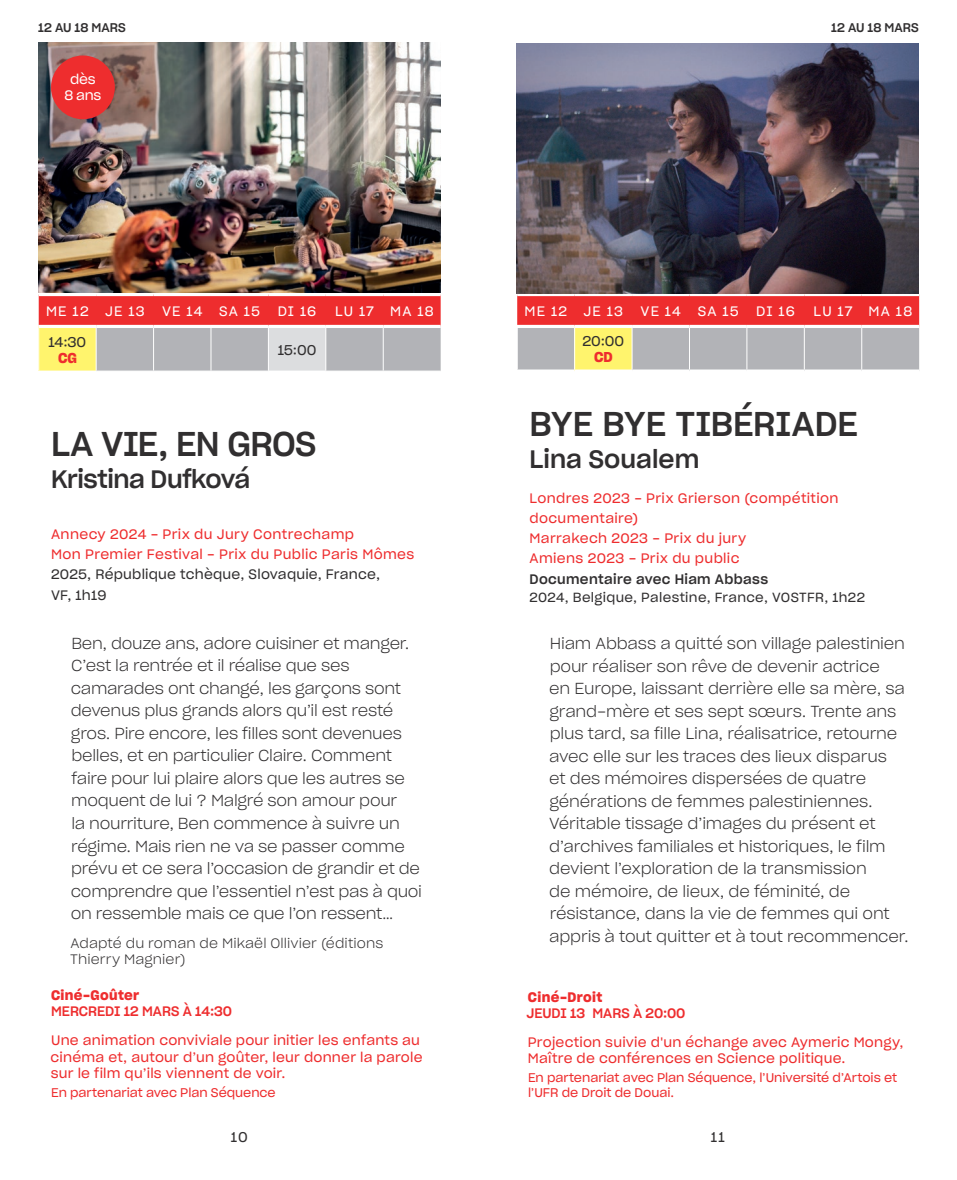
<style>
.page{position:relative;width:957px;height:1180px;background:#fff}
.page>*{position:absolute;margin:0;border:0;box-sizing:border-box;transform-origin:0 0}
._3_-_Titre{font:33.75px "Sharp Grotesk Medium 20";letter-spacing:-.005em;color:#312f30}
._3_-_Titre-2{font:24.75px "Sharp Grotesk Medium 20";letter-spacing:-.01em;color:#312f30}
._8_-_Texte{font:15.75px/22.5px "Sharp Grotesk Light 20";letter-spacing:-.015em;color:#312f30}
.CAL_-_Heure{font:13.95px "Sharp Grotesk Book 20";letter-spacing:-.005em;color:#312f30}
.CAL_-_Heure-2{font:13.95px "Sharp Grotesk Semi Bold 20";color:#ee2d2e}
._8_-_Texte-2{font:13.5px/16.2px "Sharp Grotesk Book 20";letter-spacing:.015em;color:#ee2d2e}
._7_-_Fiche_techn{font:13.5px/20.2px "Sharp Grotesk Book 20";letter-spacing:.025em;color:#ee2d2e}
._7_-_Fiche_techn-2{font:13.5px/20.2px "Sharp Grotesk Book 20";letter-spacing:.02em;color:#312f30}
._8_-_Texte-3{font:13.5px/16.2px "Sharp Grotesk Medium 20";letter-spacing:-.005em;color:#ee2d2e}
.CAL_-_Semaine___Jour{font:13.5px "Sharp Grotesk Book 20";letter-spacing:.09em;color:#fff}
._8_-_Texte-4{font:13.5px/16.2px "Sharp Grotesk Light 20";letter-spacing:.005em;color:#312f30}
._7_-_Fiche_techn-3{font:13.5px "Sharp Grotesk Medium 20";letter-spacing:.025em;color:#312f30}
._1_-_Age{font:13.5px/15.8px "Sharp Grotesk Book 20";letter-spacing:-.025em;color:#fff;text-align:center}
._7_-_Fiche_techn-4{font:13.05px "Sharp Grotesk Book 20";letter-spacing:.025em;color:#312f30}
._8_-_Texte-5{font:12.38px/14.8px "Sharp Grotesk Book 20";letter-spacing:-.005em;color:#ee2d2e}
._7_-_Fiche_techn-5{font:12.38px "Sharp Grotesk Medium 20";color:#312f30}
.s1{color:#ee2d2e}
.s2{font-family:"Sharp Grotesk Semi Bold 20"}
</style>
<div class="page">
<svg style="left:39px;top:296px;width:402px;height:75px;background:#d47f74"></svg>
<div style="left:268px;top:326px;width:58px;height:45px;background:#dcdddf"></div>
<hr style="left:38px;top:325px;width:58px;height:3px;background:#fff">
<hr style="left:96px;top:325px;width:58px;height:3px;background:#fff">
<hr style="left:154px;top:325px;width:57px;height:3px;background:#fff">
<hr style="left:211px;top:325px;width:57px;height:3px;background:#fff">
<hr style="left:268px;top:325px;width:58px;height:3px;background:#fff">
<hr style="left:326px;top:325px;width:57px;height:3px;background:#fff">
<hr style="left:383px;top:325px;width:58px;height:3px;background:#fff">
<hr style="left:96px;top:328px;width:1px;height:43px;background:#fff">
<hr style="left:153px;top:328px;width:1px;height:43px;background:#fff">
<hr style="left:210px;top:328px;width:1px;height:43px;background:#fff">
<hr style="left:268px;top:328px;width:1px;height:43px;background:#fff">
<hr style="left:325px;top:328px;width:1px;height:43px;background:#fff">
<hr style="left:383px;top:328px;width:1px;height:43px;background:#fff">
<img style="left:38px;top:43px;width:402px;height:250px">
<div style="left:51px;top:55px;width:64px;height:64px;background:#ee2d2e;border-radius:50%"></div>
<svg style="left:517px;top:296px;width:402px;height:73px;background:#cd7779"></svg>
<div style="left:574px;top:326px;width:58px;height:45px;background:#fff46d"></div>
<hr style="left:517px;top:325px;width:57px;height:3px;background:#fff">
<hr style="left:574px;top:325px;width:58px;height:3px;background:#fff">
<hr style="left:632px;top:325px;width:57px;height:3px;background:#fff">
<hr style="left:689px;top:325px;width:58px;height:3px;background:#fff">
<hr style="left:747px;top:325px;width:57px;height:3px;background:#fff">
<hr style="left:804px;top:325px;width:57px;height:3px;background:#fff">
<hr style="left:861px;top:325px;width:58px;height:3px;background:#fff">
<hr style="left:517px;top:328px;width:1px;height:41px;background:#fff">
<hr style="left:574px;top:328px;width:1px;height:41px;background:#fff">
<hr style="left:631px;top:328px;width:1px;height:41px;background:#fff">
<hr style="left:689px;top:328px;width:1px;height:41px;background:#fff">
<hr style="left:746px;top:328px;width:1px;height:41px;background:#fff">
<hr style="left:804px;top:328px;width:1px;height:41px;background:#fff">
<hr style="left:861px;top:328px;width:1px;height:41px;background:#fff">
<svg style="left:632px;top:369px;width:57px;height:1px"></svg>
<svg style="left:689px;top:369px;width:58px;height:2px"></svg>
<svg style="left:747px;top:369px;width:57px;height:1px"></svg>
<svg style="left:804px;top:369px;width:57px;height:2px"></svg>
<svg style="left:861px;top:369px;width:58px;height:2px"></svg>
<svg style="left:517px;top:369px;width:57px;height:1px"></svg>
<svg style="left:574px;top:369px;width:58px;height:2px"></svg>
<img style="left:517px;top:43px;width:401px;height:250px">
<p class="_7_-_Fiche_techn-5" style="left:38px;top:17px;width:89px">12 AU 18 MARS</p>
<p class="_1_-_Age" style="left:65px;top:71px;width:38px">dès<br>8 ans</p>
<p class="CAL_-_Semaine___Jour" style="left:46px;top:300px;width:44px">ME 12</p>
<p class="CAL_-_Semaine___Jour" style="left:105px;top:300px;width:41px">JE 13</p>
<p class="CAL_-_Semaine___Jour" style="left:162px;top:300px;width:42px">VE 14</p>
<p class="CAL_-_Semaine___Jour" style="left:219px;top:300px;width:43px">SA 15</p>
<p class="CAL_-_Semaine___Jour" style="left:278px;top:300px;width:40px">DI 16</p>
<p class="CAL_-_Semaine___Jour" style="left:335px;top:300px;width:40px">LU 17</p>
<p class="CAL_-_Semaine___Jour" style="left:390px;top:300px;width:45px">MA 18</p>
<p class="CAL_-_Heure" style="left:49px;top:331px;width:39px">14:30</p>
<p class="CAL_-_Heure-2" style="left:58px;top:346px;width:20px">CG</p>
<p class="CAL_-_Heure" style="left:278px;top:339px;width:40px">15:00</p>
<p class="_3_-_Titre" style="left:51px;top:416px;width:267px">LA VIE, EN GROS</p>
<p class="_3_-_Titre-2" style="left:51px;top:458px;width:201px">Kristina Dufková</p>
<p class="_7_-_Fiche_techn" style="left:51px;top:523px;width:304px">Annecy 2024 - Prix du Jury Contrechamp</p>
<p class="_7_-_Fiche_techn-2" style="left:51px;top:543px;width:365px"><span class="s1">Mon Premier Festival - Prix du Public Paris Mômes<br></span>2025, République tchèque, Slovaquie, France,<br>VF, 1h19</p>
<p class="_8_-_Texte" style="left:71px;top:631px;width:353px">Ben, douze ans, adore cuisiner et manger.<br>C’est la rentrée et il réalise que ses camarades ont changé, les garçons sont devenus plus grands alors qu’il est resté gros. Pire encore, les filles sont devenues belles, et en particulier Claire. Comment faire pour lui plaire alors que les autres se moquent de lui ? Malgré son amour pour<br>la nourriture, Ben commence à suivre un régime. Mais rien ne va se passer comme prévu et ce sera l’occasion de grandir et de comprendre que l’essentiel n’est pas à quoi on ressemble mais ce que l’on ressent…</p>
<p class="_8_-_Texte-4" style="left:70px;top:934px;width:315px">Adapté du roman de Mikaël Ollivier (éditions<br>Thierry Magnier)</p>
<p class="_8_-_Texte-3" style="left:51px;top:986px;width:183px"><span class="s2">Ciné-Goûter<br></span>MERCREDI 12 MARS À 14:30</p>
<p class="_8_-_Texte-2" style="left:51px;top:1032px;width:373px">Une animation conviviale pour initier les enfants au cinéma et, autour d’un goûter, leur donner la parole sur le film qu’ils viennent de voir.</p>
<p class="_8_-_Texte-5" style="left:51px;top:1084px;width:226px">En partenariat avec Plan Séquence</p>
<p class="_7_-_Fiche_techn-5" style="left:831px;top:17px;width:89px">12 AU 18 MARS</p>
<p class="CAL_-_Semaine___Jour" style="left:524px;top:300px;width:44px">ME 12</p>
<p class="CAL_-_Semaine___Jour" style="left:583px;top:300px;width:41px">JE 13</p>
<p class="CAL_-_Semaine___Jour" style="left:640px;top:300px;width:42px">VE 14</p>
<p class="CAL_-_Semaine___Jour" style="left:697px;top:300px;width:43px">SA 15</p>
<p class="CAL_-_Semaine___Jour" style="left:756px;top:300px;width:40px">DI 16</p>
<p class="CAL_-_Semaine___Jour" style="left:813px;top:300px;width:40px">LU 17</p>
<p class="CAL_-_Semaine___Jour" style="left:868px;top:300px;width:45px">MA 18</p>
<p class="CAL_-_Heure" style="left:582px;top:330px;width:43px">20:00</p>
<p class="CAL_-_Heure-2" style="left:594px;top:346px;width:20px">CD</p>
<p class="_3_-_Titre" style="left:529px;top:395px;width:330px">BYE BYE TIBÉRIADE</p>
<p class="_3_-_Titre-2" style="left:529px;top:438px;width:171px">Lina Soualem</p>
<p class="_7_-_Fiche_techn" style="left:529px;top:487px;width:310px">Londres 2023 - Prix Grierson (compétition documentaire)</p>
<p class="_7_-_Fiche_techn" style="left:529px;top:527px;width:218px">Marrakech 2023 - Prix du jury</p>
<p class="_7_-_Fiche_techn" style="left:529px;top:548px;width:211px">Amiens 2023 - Prix du public</p>
<p class="_7_-_Fiche_techn-3" style="left:529px;top:567px;width:240px">Documentaire avec Hiam Abbass</p>
<p class="_7_-_Fiche_techn-4" style="left:529px;top:586px;width:337px">2024, Belgique, Palestine, France, VOSTFR, 1h22</p>
<p class="_8_-_Texte" style="left:549px;top:632px;width:361px">Hiam Abbass a quitté son village palestinien pour réaliser son rêve de devenir actrice<br>en Europe, laissant derrière elle sa mère, sa grand-mère et ses sept sœurs. Trente ans plus tard, sa fille Lina, réalisatrice, retourne avec elle sur les traces des lieux disparus<br>et des mémoires dispersées de quatre générations de femmes palestiniennes.<br>Véritable tissage d’images du présent et d’archives familiales et historiques, le film devient l’exploration de la transmission<br>de mémoire, de lieux, de féminité, de résistance, dans la vie de femmes qui ont appris à tout quitter et à tout recommencer.</p>
<p class="_8_-_Texte-3" style="left:526px;top:988px;width:160px"><span class="s2">Ciné-Droit<br></span>JEUDI 13 MARS À 20:00</p>
<p class="_8_-_Texte-2" style="left:528px;top:1033px;width:377px">Projection suivie d'un échange avec Aymeric Mongy,<br>Maître de conférences en Science politique.</p>
<p class="_8_-_Texte-5" style="left:528px;top:1070px;width:371px">En partenariat avec Plan Séquence, l’Université d’Artois et l’UFR de Droit de Douai.</p>
<p class="CAL_-_Heure" style="left:231px;top:1125px;width:19px">10</p>
<p class="CAL_-_Heure" style="left:710px;top:1125px;width:16px">11</p>
</div>
